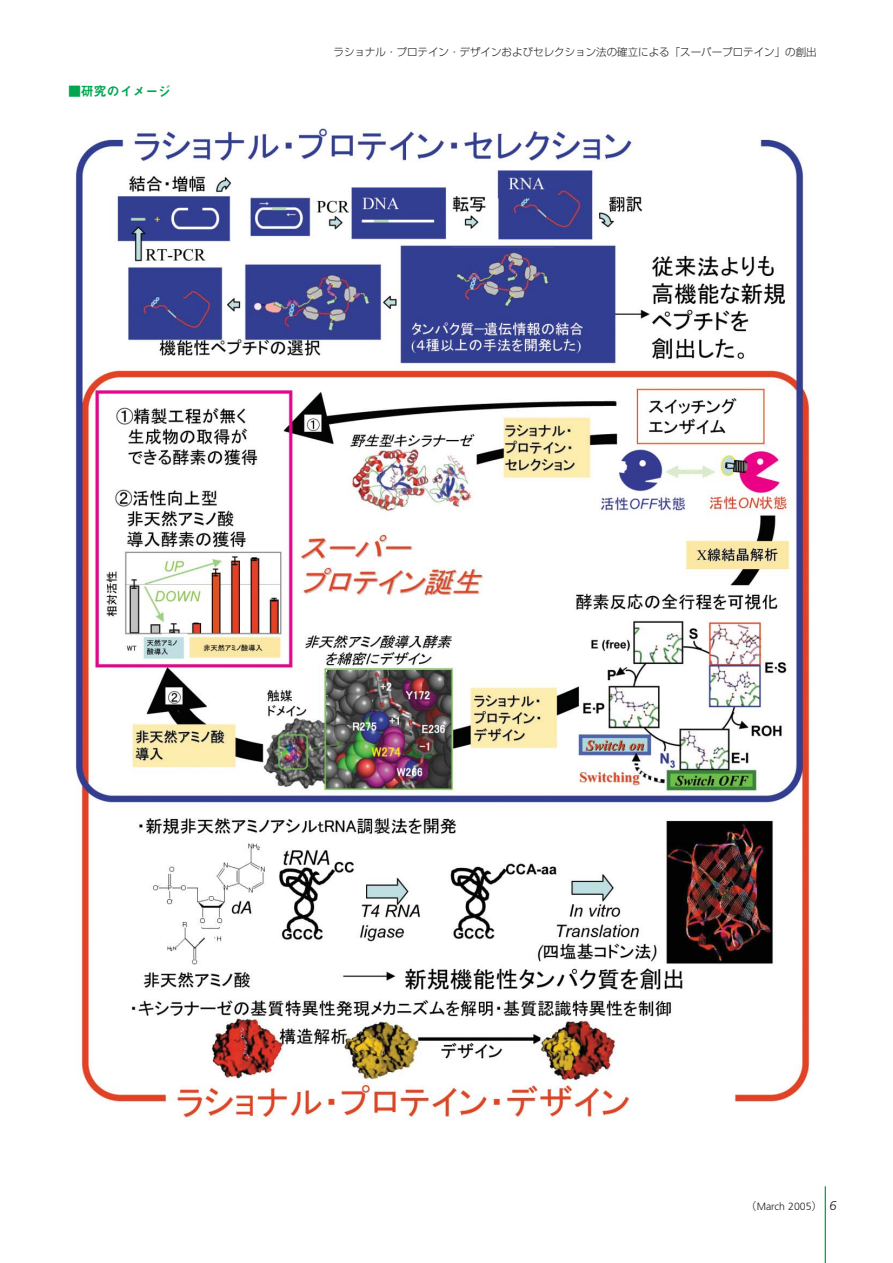
<style>
.page{position:relative;width:893px;height:1263px;background:#fff}
.page>*{position:absolute;margin:0;border:0;box-sizing:border-box;transform-origin:0 0}
.t1{font:12.9px "Midashi Go MB31";color:#00a650}
.t2{font:300 10.5px "Shin Go";color:#231f20}
.t3{font:300 10.5px "Frutiger";color:#231f20}
.s1{font-family:"Shin Go"}
.s2{font-style:italic;font-size:12.75px}
</style>
<div class="page">
<hr style="left:824px;top:1186px;width:2px;height:77px;background:#00a650">
<img style="left:75px;top:128px;width:736px;height:992px">
<p class="t1" style="left:68px;top:87px;width:105px">■研究のイメージ</p>
<p class="t2" style="left:333px;top:48px;width:485px">ラショナル・プロテイン・デザインおよびセレクション法の確立による「スーパープロテイン」の創出</p>
<p class="t3" style="left:746px;top:1203px;width:92px"><span class="s1">（</span>March 2005<span class="s1">）</span> <span class="s2">6</span></p>
</div>
